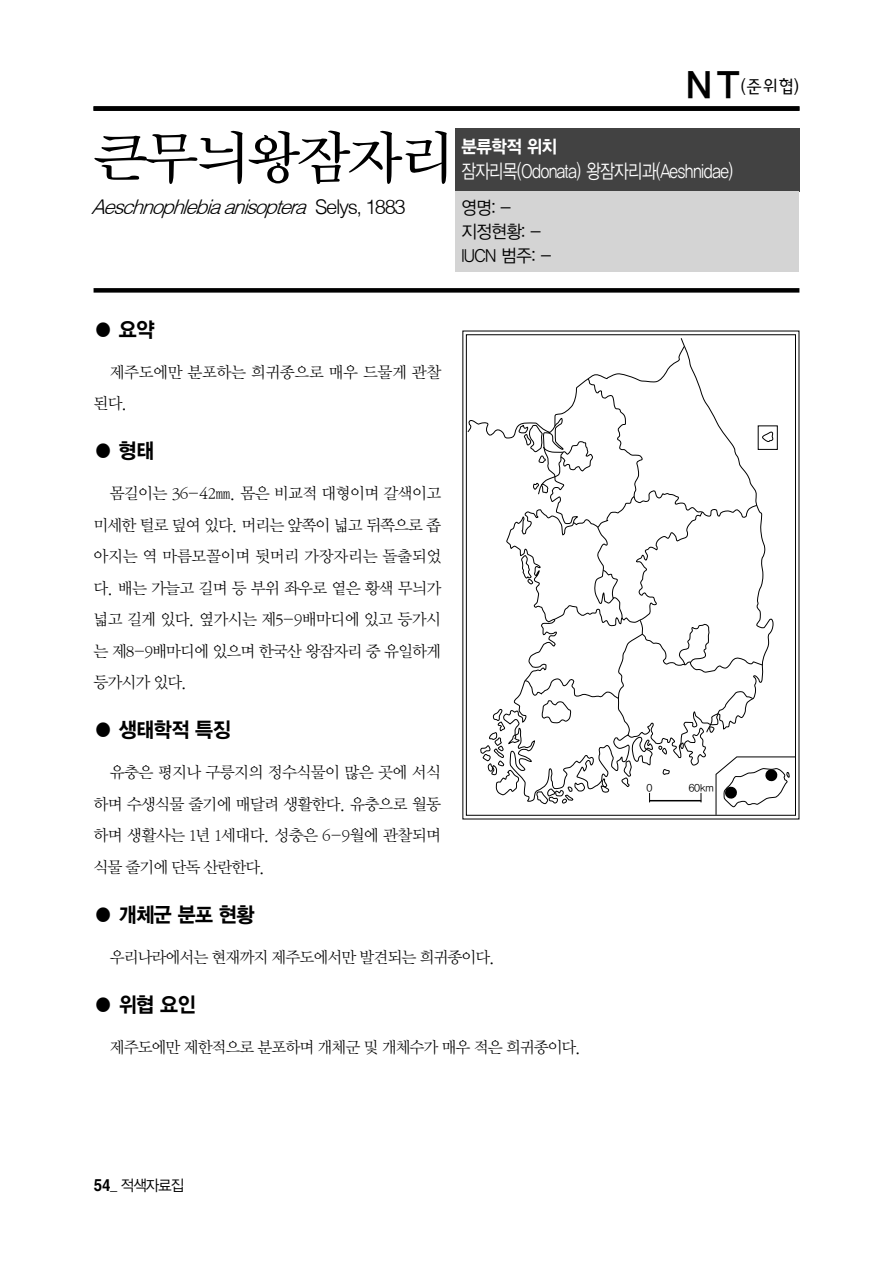
<style>
.page{position:relative;width:893px;height:1263px;background:#fff}
.page>*{position:absolute;margin:0;border:0;box-sizing:border-box;transform-origin:0 0}
.t1{font:60px "Sand Tm";letter-spacing:-.05em;color:#000}
.t2{font:21px "ks GO150";letter-spacing:-.025em;color:#000;scale:.93 1}
.t3{font:italic 300 20.25px "Helvetica";color:#000}
.t4{font:19.5px "ks GO120";letter-spacing:-.025em;color:#fff;scale:.8 1}
.t5{font:18px/24px "ks GO120";letter-spacing:-.025em;color:#000;scale:.93 1}
.t6{font:18px "ks GO220";color:#000}
.t7{font:18px "ks GO150";letter-spacing:-.025em;color:#fff;scale:.93 1}
.t8{font:16.05px/31.5px "ks J Mj";letter-spacing:-.05em;color:#000;text-align:justify}
.t9{font:16.05px/31.5px "ks J Mj";letter-spacing:-.025em;color:#000}
.t10{font:15.45px "ks GO120";letter-spacing:-.05em;color:#000;scale:.93 1}
.t11{font:10.5px "ks GO120";color:#000}
.s1{font-style:normal}
.s2{font-family:"ks GO240";font-size:39px}
.s3{font-family:"H Ygtr E"}
.s4{font-family:"Helvetica";font-weight:300}
</style>
<div class="page">
<div style="left:94px;top:288px;width:705px;height:5px;background:#000"></div>
<div style="left:94px;top:106px;width:705px;height:5px;background:#000"></div>
<svg style="left:480px;top:346px;width:315px;height:469px"></svg>
<div style="left:455px;top:128px;width:344px;height:63px;background:#424242"></div>
<div style="left:455px;top:191px;width:344px;height:81px;background:#d4d4d4"></div>
<h1 class="t1" style="left:94px;top:129px;width:361px">큰무늬왕잠자리</h1>
<p class="t3" style="left:91px;top:194px;width:316px">Aeschnophlebiaanisoptera <span class="s1">S e l y s , 1 8 8 3</span></p>
<p class="t6" style="left:682px;top:78px;width:118px"><span class="s2">NT</span>(준위협)</p>
<p class="t7" style="left:461px;top:138px;width:104px">분류학적 위치</p>
<p class="t4" style="left:461px;top:160px;width:342px">잠자리목( donata) 왕잠자리과( eshnidae)</p>
<p class="t5" style="left:461px;top:196px;width:87px">영명: - 지정현황: -<br>IU</p>
<p class="t5" style="left:465px;top:219px;width:16px">IU</p>
<p class="t5" style="left:505px;top:219px;width:38px">범주:</p>
<p class="t5" style="left:501px;top:244px;width:55px">범주: -</p>
<h2 class="t2" style="left:94px;top:318px;width:67px">● 요약</h2>
<p class="t9" style="left:94px;top:353px;width:349px;text-indent:16px">제주도에만 분포하는 희귀종으로 매우 드물게 관찰 된다.</p>
<h2 class="t2" style="left:94px;top:440px;width:67px">● 형태</h2>
<p class="t8" style="left:94px;top:474px;width:349px;text-indent:16px">몸길이는 36-42㎜. 몸은 비교적 대형이며 갈색이고 미세한 털로 덮여 있다. 머리는 앞쪽이 넓고 뒤쪽으로 좁 아지는 역 마름모꼴이며 뒷머리 가장자리는 돌출되었 다. 배는 가늘고 길며 등 부위 좌우로 옅은 황색 무늬가 넓고 길게 있다. 옆가시는 제5-9배마디에 있고 등가시 는 제8-9배마디에 있으며 한국산 왕잠자리 중 유일하게 등가시가 있다.</p>
<h2 class="t2" style="left:94px;top:719px;width:149px">● 생태학적 특징</h2>
<p class="t8" style="left:94px;top:753px;width:349px;text-indent:16px">유충은 평지나 구릉지의 정수식물이 많은 곳에 서식 하며 수생식물 줄기에 매달려 생활한다. 유충으로 월동 하며 생활사는 1년 1세대다. 성충은 6-9월에 관찰되며 식물 줄기에 단독 산란한다.</p>
<h2 class="t2" style="left:94px;top:903px;width:175px">● 개체군 분포 현황</h2>
<p class="t8" style="left:110px;top:938px;width:387px">우리나라에서는 현재까지 제주도에서만 발견되는 희귀종이다.</p>
<h2 class="t2" style="left:94px;top:993px;width:111px">● 위협 요인</h2>
<p class="t8" style="left:110px;top:1028px;width:473px">제주도에만 제한적으로 분포하며 개체군 및 개체수가 매우 적은 희귀종이다.</p>
<p class="t10" style="left:94px;top:1177px;width:99px"><span class="s3">54</span><span class="s4">_</span> 적색자료집</p>
<p class="t11" style="left:646px;top:782px;width:8px">0</p>
<p class="t11" style="left:689px;top:782px;width:26px">60km</p>
</div>
